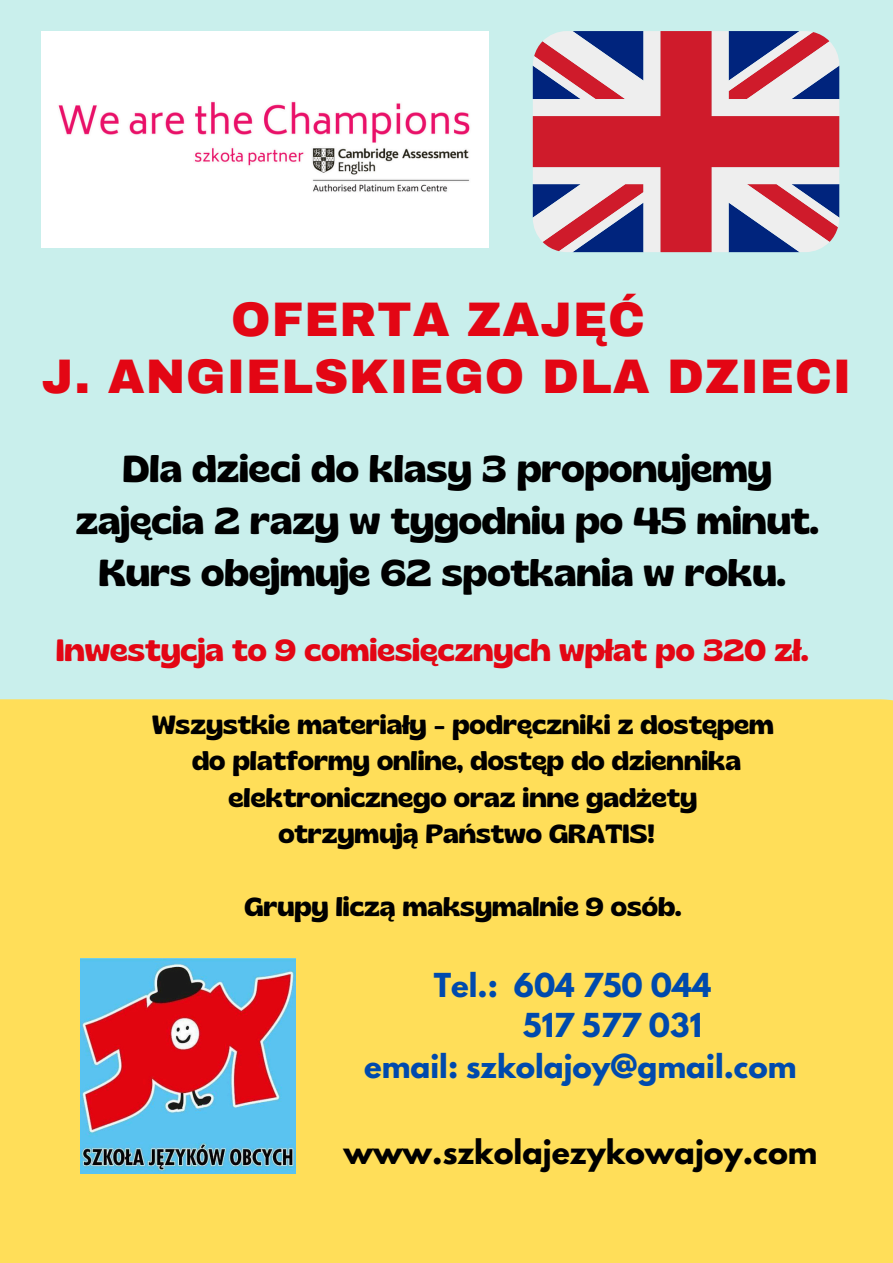
<style>
.page{position:relative;width:893px;height:1263px;background:#c9efec}
.page>*{position:absolute;margin:0;border:0;box-sizing:border-box;transform-origin:0 0}
.t1{font:900 47.47px/56.8px "Archivo";letter-spacing:.02em;color:#e30614;text-align:center}
.t2{font:600 37.5px/52.3px "Gliker";color:#000;text-align:center}
.t3{font:600 30.75px "Gliker";color:#e30614}
.t4{font:700 30px "League Spartan";color:#000}
.t5{font:700 29.25px "League Spartan";color:#004aad}
.t6{font:600 26.25px/36.6px "Gliker";color:#000;text-align:center}
</style>
<div class="page">
<div style="left:0;top:699px;width:893px;height:564px;background:#ffde59"></div>
<img style="left:81px;top:959px;width:214px;height:214px">
<svg style="left:533px;top:31px;width:306px;height:221px;background:#bb6f84"></svg>
<img style="left:42px;top:31px;width:446px;height:217px">
<h1 class="t1" style="left:42px;top:292px;width:811px">OFERTA ZAJĘĆ<br>J. ANGIELSKIEGO DLA DZIECI</h1>
<h3 class="t2" style="left:76px;top:441px;width:744px">Dla dzieci do klasy 3 proponujemy zajęcia 2 razy w tygodniu po 45 minut.<br>Kurs obejmuje 62 spotkania w roku.</h3>
<p class="t3" style="left:56px;top:630px;width:754px">Inwestycja to 9 comiesięcznych wpłat po 320 zł.</p>
<p class="t6" style="left:152px;top:705px;width:623px">Wszystkie materiały - podręczniki z dostępem</p>
<p class="t6" style="left:192px;top:742px;width:550px">do platformy online, dostęp do dziennika elektronicznego oraz inne gadżety</p>
<p class="t6" style="left:278px;top:815px;width:378px">otrzymują Państwo GRATIS!</p>
<p class="t6" style="left:244px;top:888px;width:438px">Grupy liczą maksymalnie 9 osób.</p>
<p class="t5" style="left:434px;top:970px;width:279px">Tel.: 604 750 044</p>
<p class="t5" style="left:523px;top:1011px;width:180px">517 577 031</p>
<p class="t5" style="left:364px;top:1051px;width:434px">email: szkolajoy@gmail.com</p>
<h2 class="t4" style="left:343px;top:1137px;width:475px">www.szkolajezykowajoy.com</h2>
</div>
